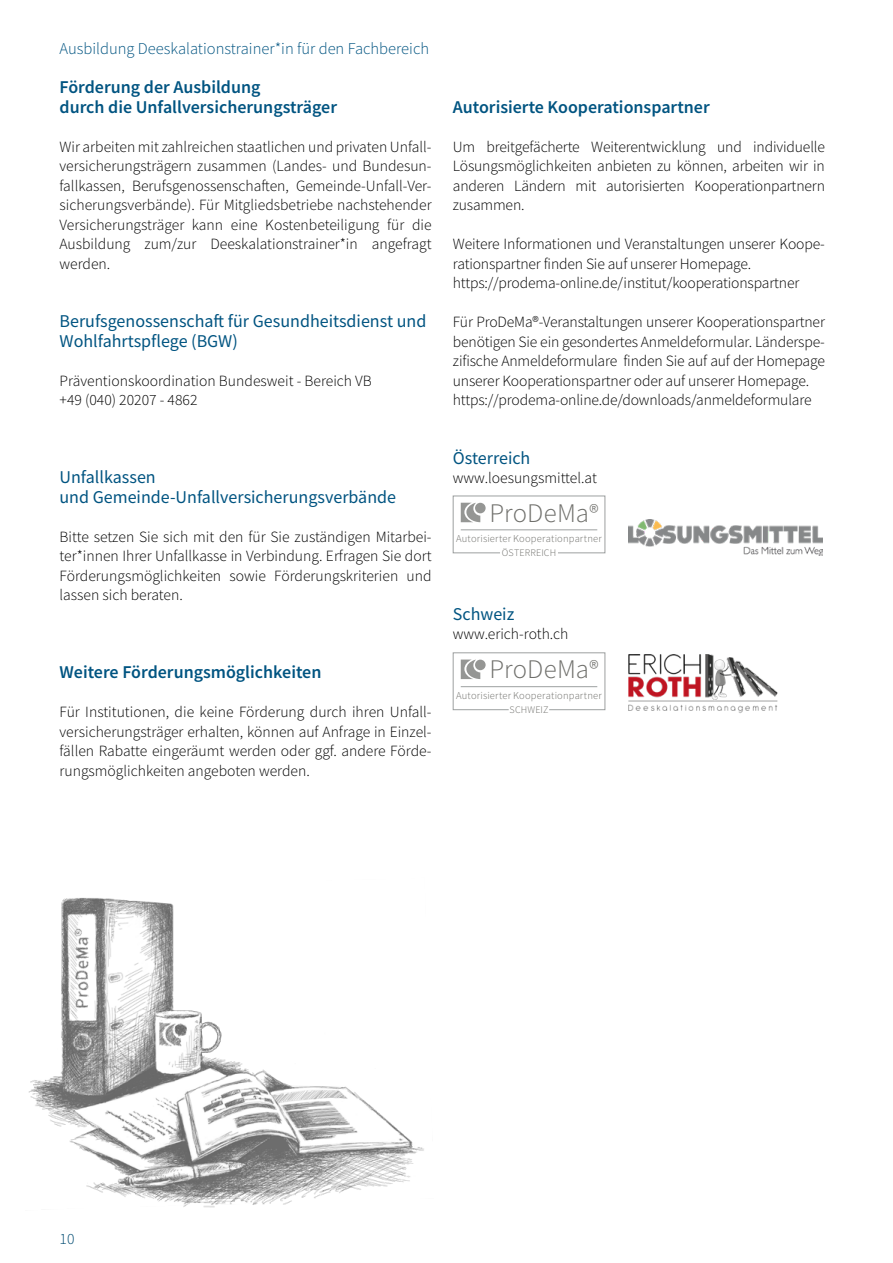
<style>
.page{position:relative;width:893px;height:1263px;background:#fff}
.page>*{position:absolute;margin:0;border:0;box-sizing:border-box;transform-origin:0 0}
.Signet{font:300 26.85px "Source Sans Pro";letter-spacing:.005em;color:#6f6f6b}
.Headline_2{font:18px/19.5px "Source Sans Pro";color:#005481}
.Headline_1{font:600 18px "Source Sans Pro";color:#005481}
.Headline_2-2{font:300 16.5px "Source Sans Pro";color:#005481}
.Fließtext_Normal{font:300 15.6px/19.5px "Source Sans Pro";letter-spacing:-.01em;color:#000;text-align:justify}
.t1{font:300 15.6px "Source Sans Pro";color:#004b71}
.Signet-2{font:300 10.5px "Source Sans Pro";letter-spacing:.015em;color:#6f6f6b}
.Signet-3{font:300 10.05px "Source Sans Pro";letter-spacing:.015em;color:#6f6f6b}
.s1{font-size:22.5px}
</style>
<div class="page">
<img style="left:29px;top:898px;width:395px;height:310px">
<img style="left:628px;top:654px;width:150px;height:59px">
<svg style="left:453px;top:652px;width:152px;height:58px"></svg>
<svg style="left:453px;top:495px;width:152px;height:58px"></svg>
<img style="left:628px;top:519px;width:195px;height:37px">
<p class="Headline_2-2" style="left:60px;top:38px;width:371px">Ausbildung Deeskalationstrainer*in für den Fachbereich</p>
<p class="Headline_1" style="left:60px;top:75px;width:203px">Förderung der Ausbildung</p>
<p class="Headline_1" style="left:60px;top:95px;width:279px">durch die Unfallversicherungsträger</p>
<p class="Fließtext_Normal" style="left:60px;top:137px;width:374px">Wir arbeiten mit zahlreichen staatlichen und privaten Unfall&shy;versicherungsträgern zusammen (Landes- und Bundesun&shy;fallkassen, Berufsgenossenschaften, Gemeinde-Unfall-Ver&shy;sicherungsverbände). Für Mitgliedsbetriebe nachstehender Versicherungsträger kann eine Kostenbeteiligung für die Ausbildung zum/zur Deeskalationstrainer*in angefragt werden.</p>
<p class="Headline_2" style="left:60px;top:311px;width:368px">Berufsgenossenschaft für Gesundheitsdienst und<br>Wohlfahrtspflege (BGW)</p>
<p class="Fließtext_Normal" style="left:60px;top:371px;width:314px">Präventionskoordination Bundesweit - Bereich VB</p>
<p class="Fließtext_Normal" style="left:60px;top:390px;width:139px">+49 (040) 20207 - 4862</p>
<p class="Headline_2" style="left:60px;top:467px;width:98px">Unfallkassen</p>
<p class="Headline_2" style="left:60px;top:487px;width:338px">und Gemeinde-Unfallversicherungsverbände</p>
<p class="Fließtext_Normal" style="left:60px;top:527px;width:374px">Bitte setzen Sie sich mit den für Sie zuständigen Mitarbei&shy;ter*innen Ihrer Unfallkasse in Verbindung. Erfragen Sie dort Förderungsmöglichkeiten sowie Förderungskriterien und lassen sich beraten.</p>
<p class="Headline_1" style="left:60px;top:660px;width:263px">Weitere Förderungsmöglichkeiten</p>
<p class="Fließtext_Normal" style="left:60px;top:702px;width:374px">Für Institutionen, die keine Förderung durch ihren Unfall&shy;versicherungsträger erhalten, können auf Anfrage in Einzel&shy;fällen Rabatte eingeräumt werden oder ggf. andere Förde&shy;rungsmöglichkeiten angeboten werden.</p>
<p class="Headline_1" style="left:453px;top:95px;width:258px">Autorisierte Kooperationspartner</p>
<p class="Fließtext_Normal" style="left:453px;top:137px;width:374px">Um breitgefächerte Weiterentwicklung und individuelle Lösungsmöglichkeiten anbieten zu können, arbeiten wir in anderen Ländern mit autorisierten Kooperationpartnern zusammen.</p>
<p class="Fließtext_Normal" style="left:453px;top:234px;width:374px">Weitere Informationen und Veranstaltungen unserer Koope&shy;rationspartner finden Sie auf unserer Homepage.</p>
<p class="Fließtext_Normal" style="left:453px;top:273px;width:348px">https://prodema-online.de/institut/kooperationspartner</p>
<p class="Fließtext_Normal" style="left:453px;top:312px;width:374px">Für ProDeMa®-Veranstaltungen unserer Kooperationspartner benötigen Sie ein gesondertes Anmeldeformular. Länderspe&shy;zifische Anmeldeformulare finden Sie auf auf der Homepage unserer Kooperationspartner oder auf unserer Homepage.</p>
<p class="Fließtext_Normal" style="left:453px;top:390px;width:360px">https://prodema-online.de/downloads/anmeldeformulare</p>
<p class="Headline_2" style="left:453px;top:448px;width:79px">Österreich</p>
<p class="Fließtext_Normal" style="left:453px;top:468px;width:146px">www.loesungsmittel.at</p>
<p class="Signet" style="left:490px;top:496px;width:111px">ProDeMa<span class="s1">®</span></p>
<p class="Signet-2" style="left:456px;top:532px;width:147px">Autorisierter Kooperationpartner</p>
<p class="Signet-3" style="left:502px;top:547px;width:56px">ÖSTERREICH</p>
<p class="Headline_2" style="left:453px;top:604px;width:63px">Schweiz</p>
<p class="Fließtext_Normal" style="left:453px;top:624px;width:117px">www.erich-roth.ch</p>
<p class="Signet" style="left:490px;top:653px;width:111px">ProDeMa<span class="s1">®</span></p>
<p class="Signet-2" style="left:456px;top:689px;width:147px">Autorisierter Kooperationpartner</p>
<p class="Signet-3" style="left:510px;top:704px;width:40px">SCHWEIZ</p>
<p class="t1" style="left:60px;top:1229px;width:16px">10</p>
</div>
